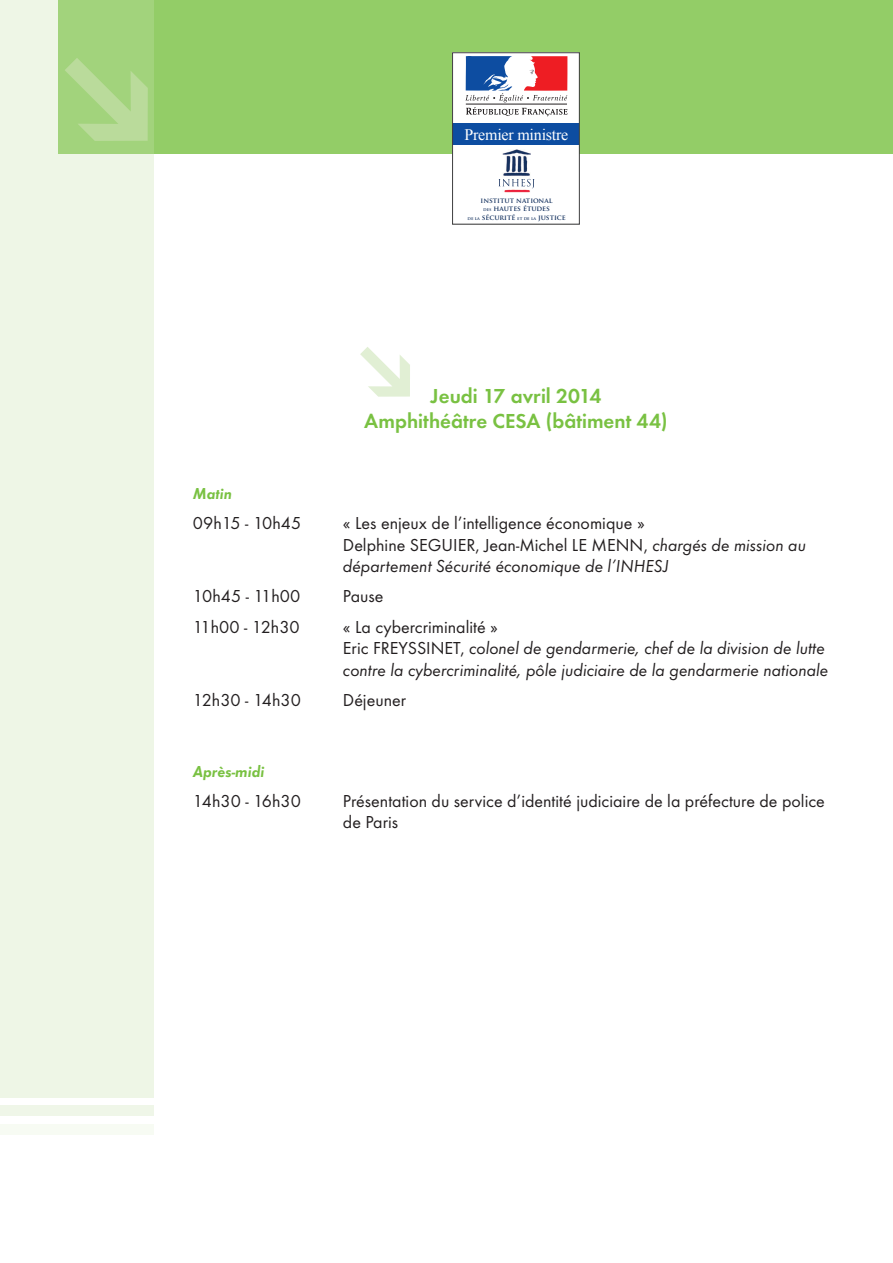
<style>
.page{position:relative;width:893px;height:1263px;background:#fff}
.page>*{position:absolute;margin:0;border:0;box-sizing:border-box;transform-origin:0 0}
.t1{font:700 21px/25.2px "Function";color:#79c142;text-align:center}
.t2{font:18px/21.6px "Function";color:#231f20}
.t3{font:italic 18px/21.6px "Function";color:#231f20}
.t4{font:italic 700 16.5px "Function";color:#79c142}
.t5{font:16.05px "Times New Roman";letter-spacing:-.015em;color:#fff}
.t6{font:700 6.9px/8.2px "Trajan Pro";color:#15325f;text-align:center}
.s1{font-size:4.35px}
.s2{font-style:italic}
.s3{font-style:normal}
</style>
<div class="page">
<div style="left:58px;top:0;width:835px;height:153px;background:#93cd67"></div>
<div style="left:0;top:0;width:154px;height:1097px;background:#eef6e6"></div>
<div style="left:0;top:1106px;width:153px;height:10px;background:#eff6e8"></div>
<div style="left:0;top:1124px;width:153px;height:10px;background:#f7fbf3"></div>
<svg style="left:454px;top:54px;width:124px;height:99px;background:#a3a4c1"></svg>
<img style="left:470px;top:149px;width:93px;height:44px">
<img style="left:502px;top:179px;width:29px;height:7px">
<div style="left:452px;top:52px;width:128px;height:173px;border:1px solid #3e3e3f"></div>
<svg style="left:58px;top:37px;width:117px;height:117px"></svg>
<p class="t5" style="left:464px;top:123px;width:105px">Premier ministre</p>
<p class="t6" style="left:467px;top:196px;width:100px">INSTITUT NATIONAL<br><span class="s1">DES</span> HAUTES ÉTUDES<br><span class="s1">DE LA</span> SÉCURITÉ <span class="s1">ET DE LA</span> JUSTICE</p>
<p class="t1" style="left:364px;top:383px;width:305px">Jeudi 17 avril 2014<br>Amphithéâtre CESA (bâtiment 44)</p>
<p class="t4" style="left:193px;top:484px;width:41px">Matin</p>
<p class="t2" style="left:193px;top:512px;width:110px">09h15 - 10h45</p>
<p class="t2" style="left:343px;top:512px;width:465px">« Les enjeux de l’intelligence économique »<br>Delphine SEGUIER, Jean-Michel LE MENN, <span class="s2">chargés de mission au département Sécurité économique de l’INHESJ</span></p>
<p class="t2" style="left:193px;top:586px;width:109px">10h45 - 11h00</p>
<p class="t2" style="left:343px;top:586px;width:42px">Pause</p>
<p class="t2" style="left:193px;top:616px;width:108px">11h00 - 12h30</p>
<p class="t3" style="left:343px;top:616px;width:487px"><span class="s3">« La cybercriminalité »<br>Eric FREYSSINET,</span> colonel de gendarmerie, chef de la division de lutte contre la cybercriminalité, pôle judiciaire de la gendarmerie nationale</p>
<p class="t2" style="left:193px;top:689px;width:110px">12h30 - 14h30</p>
<p class="t2" style="left:343px;top:689px;width:65px">Déjeuner</p>
<p class="t4" style="left:193px;top:762px;width:73px">Après-midi</p>
<p class="t2" style="left:193px;top:790px;width:110px">14h30 - 16h30</p>
<p class="t2" style="left:343px;top:790px;width:483px">Présentation du service d’identité judiciaire de la préfecture de police de Paris</p>
</div>
